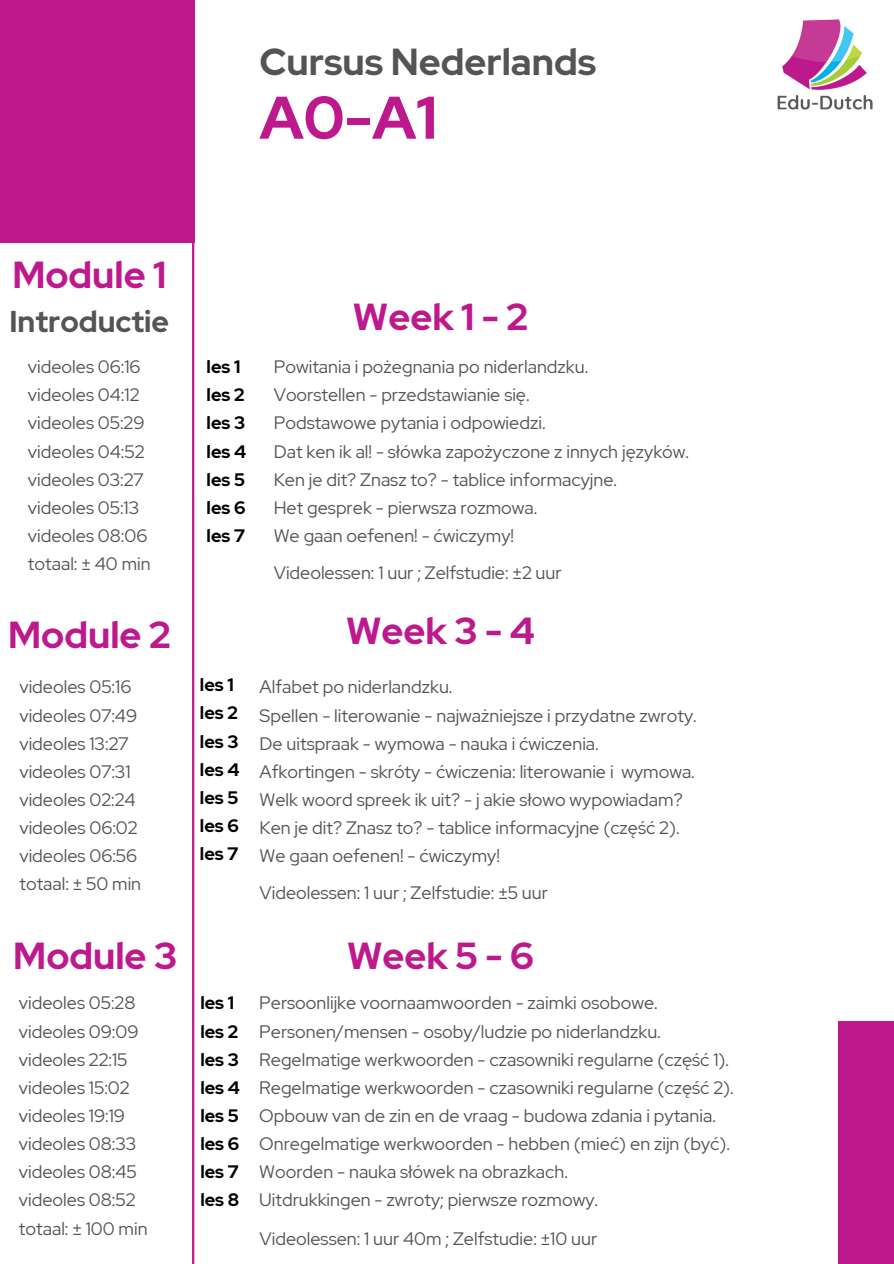
<style>
.page{position:relative;width:894px;height:1264px;background:#fff}
.page>*{position:absolute;margin:0;border:0;box-sizing:border-box;transform-origin:0 0}
.t1{font:700 60px "Red Hat Display";color:#bd198c}
.t2{font:700 37.5px "Red Hat Display";color:#bd198c}
.t3{font:700 37.5px "Red Hat Display";color:#545454}
.t4{font:700 30px "Red Hat Display";color:#545454}
.t5{font:18px "Red Hat Display";color:#545454}
.t6{font:700 18px/28.2px "Red Hat Display";color:#000}
</style>
<div class="page">
<div style="left:0;top:0;width:194px;height:242px;background:#bd198c"></div>
<div style="left:837px;top:1021px;width:56px;height:242px;background:#bd198c"></div>
<hr style="left:192px;top:242px;width:2px;height:1021px;background:#bd198c">
<img style="left:777px;top:19px;width:96px;height:91px">
<p class="t3" style="left:259px;top:37px;width:338px">Cursus Nederlands</p>
<h3 class="t1" style="left:259px;top:78px;width:179px">A0-A1</h3>
<p class="t2" style="left:12px;top:250px;width:155px">Module 1</p>
<p class="t4" style="left:9px;top:301px;width:161px">Introductie</p>
<h4 class="t5" style="left:28px;top:355px;width:114px">videoles 06:16</h4>
<p class="t5" style="left:28px;top:383px;width:113px">videoles 04:12</p>
<p class="t5" style="left:28px;top:411px;width:118px">videoles 05:29</p>
<p class="t5" style="left:28px;top:439px;width:118px">videoles 04:52</p>
<p class="t5" style="left:28px;top:467px;width:117px">videoles 03:27</p>
<p class="t5" style="left:28px;top:495px;width:113px">videoles 05:13</p>
<p class="t5" style="left:28px;top:523px;width:121px">videoles 08:06</p>
<p class="t5" style="left:28px;top:552px;width:124px">totaal: ± 40 min</p>
<p class="t2" style="left:8px;top:609px;width:164px">Module 2</p>
<p class="t5" style="left:19px;top:675px;width:113px">videoles 05:16</p>
<h2 class="t5" style="left:19px;top:703px;width:119px">videoles 07:49</h2>
<h4 class="t5" style="left:19px;top:731px;width:110px">videoles 13:27</h4>
<p class="t5" style="left:19px;top:759px;width:113px">videoles 07:31</p>
<p class="t5" style="left:19px;top:787px;width:118px">videoles 02:24</p>
<p class="t5" style="left:19px;top:815px;width:120px">videoles 06:02</p>
<p class="t5" style="left:19px;top:843px;width:119px">videoles 06:56</p>
<p class="t5" style="left:19px;top:872px;width:123px">totaal: ± 50 min</p>
<p class="t2" style="left:13px;top:930px;width:165px">Module 3</p>
<p class="t5" style="left:19px;top:991px;width:118px">videoles 05:28</p>
<p class="t5" style="left:19px;top:1019px;width:121px">videoles 09:09</p>
<p class="t5" style="left:19px;top:1047px;width:110px">videoles 22:15</p>
<h2 class="t5" style="left:19px;top:1075px;width:112px">videoles 15:02</h2>
<h4 class="t5" style="left:19px;top:1103px;width:107px">videoles 19:19</h4>
<p class="t5" style="left:19px;top:1131px;width:119px">videoles 08:33</p>
<p class="t5" style="left:19px;top:1159px;width:119px">videoles 08:45</p>
<p class="t5" style="left:19px;top:1188px;width:118px">videoles 08:52</p>
<p class="t5" style="left:19px;top:1216px;width:130px">totaal: ± 100 min</p>
<p class="t6" style="left:206px;top:352px;width:41px">les 1 les 2 les 3 les 4 les 5 les 6 les 7</p>
<h1 class="t2" style="left:353px;top:292px;width:177px">Week1-2</h1>
<p class="t5" style="left:274px;top:355px;width:316px">Powitania i pożegnania po niderlandzku.</p>
<p class="t5" style="left:274px;top:383px;width:257px">Voorstellen - przedstawianie się.</p>
<p class="t5" style="left:274px;top:411px;width:273px">Podstawowe pytania i odpowiedzi.</p>
<p class="t5" style="left:274px;top:439px;width:417px">Dat ken ik al! - słówka zapożyczone z innych języków.</p>
<h2 class="t5" style="left:274px;top:467px;width:345px">Ken je dit? Znasz to? - tablice informacyjne.</h2>
<p class="t5" style="left:274px;top:495px;width:265px">Het gesprek - pierwsza rozmowa.</p>
<p class="t5" style="left:274px;top:523px;width:242px">We gaan oefenen! - ćwiczymy!</p>
<p class="t5" style="left:274px;top:560px;width:289px">Videolessen: 1 uur ; Zelfstudie: ±2 uur</p>
<p class="t6" style="left:200px;top:670px;width:41px">les 1 les 2 les 3 les 4 les 5 les 6 les 7</p>
<p class="t2" style="left:346px;top:606px;width:190px">Week3-4</p>
<p class="t5" style="left:259px;top:675px;width:194px">Alfabet po niderlandzku.</p>
<p class="t5" style="left:259px;top:703px;width:438px">Spellen - literowanie - najważniejsze i przydatne zwroty.</p>
<p class="t5" style="left:259px;top:731px;width:340px">De uitspraak - wymowa - nauka i ćwiczenia.</p>
<p class="t5" style="left:259px;top:759px;width:436px">Afkortingen - skróty - ćwiczenia: literowanie i wymowa.</p>
<h2 class="t5" style="left:259px;top:787px;width:424px">Welk woord spreek ik uit? - j akie słowo wypowiadam?</h2>
<p class="t5" style="left:259px;top:815px;width:421px">Ken je dit? Znasz to? - tablice informacyjne (część 2).</p>
<p class="t5" style="left:259px;top:843px;width:242px">We gaan oefenen! - ćwiczymy!</p>
<p class="t5" style="left:259px;top:880px;width:290px">Videolessen: 1 uur ; Zelfstudie: ±5 uur</p>
<p class="t6" style="left:200px;top:988px;width:41px">les 1 les 2 les 3 les 4 les 5 les 6 les 7 les 8</p>
<h2 class="t2" style="left:347px;top:930px;width:188px">Week5-6</h2>
<p class="t5" style="left:259px;top:991px;width:400px">Persoonlijke voornaamwoorden - zaimki osobowe.</p>
<p class="t5" style="left:259px;top:1019px;width:403px">Personen/mensen - osoby/ludzie po niderlandzku.</p>
<p class="t5" style="left:259px;top:1047px;width:471px">Regelmatige werkwoorden - czasowniki regularne (część 1).</p>
<p class="t5" style="left:259px;top:1075px;width:476px">Regelmatige werkwoorden - czasowniki regularne (część 2).</p>
<p class="t5" style="left:259px;top:1103px;width:458px">Opbouw van de zin en de vraag - budowa zdania i pytania.</p>
<p class="t5" style="left:259px;top:1131px;width:472px">Onregelmatige werkwoorden - hebben (mieć) en zijn (być).</p>
<p class="t5" style="left:259px;top:1159px;width:310px">Woorden - nauka słówek na obrazkach.</p>
<h2 class="t5" style="left:259px;top:1188px;width:340px">Uitdrukkingen - zwroty; pierwsze rozmowy.</h2>
<p class="t5" style="left:259px;top:1226px;width:339px">Videolessen: 1 uur 40m ; Zelfstudie: ±10 uur</p>
</div>
